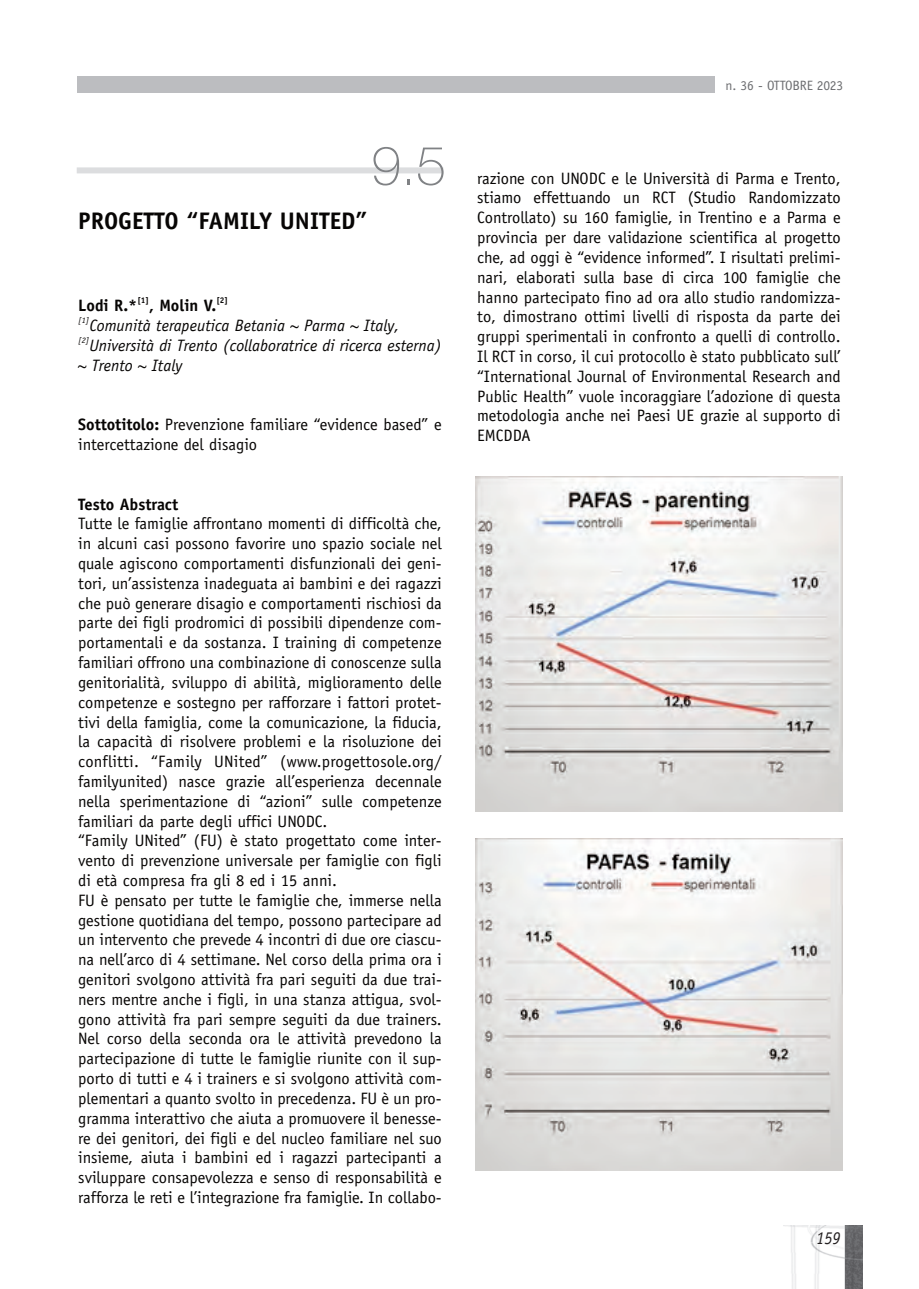
<style>
.page{position:relative;width:919px;height:1289px;background:#fff}
.page>*{position:absolute;margin:0;border:0;box-sizing:border-box;transform-origin:0 0}
.t1{font:100 54px "Helvetica Neue";color:#808285}
.t2{font:700 24px "Officina Sans";color:#070504}
.t3{font:italic 18px "Officina Sans";color:#231f20;scale:.9 1}
.t4{font:16.5px/19.8px "Officina Sans";color:#070504}
.t5{font:italic 16.5px/19.8px "Officina Sans";color:#070504}
.t6{font:700 16.5px "Officina Sans";color:#070504}
.t7{font:13.5px "Officina Sans";letter-spacing:-.01em;color:#6c6d70}
.t8{font:700 8.25px "Officina Sans";color:#070504}
.t9{font:italic 8.25px "Officina Sans";color:#070504}
.s1{font-weight:700}
</style>
<div class="page">
<img style="left:783px;top:1225px;width:79px;height:63px">
<div style="left:77px;top:77px;width:637px;height:16px;background:#bcbdc0"></div>
<div style="left:77px;top:167px;width:366px;height:6px;background:#dcdddf"></div>
<img style="left:475px;top:476px;width:367px;height:335px">
<img style="left:475px;top:838px;width:367px;height:332px">
<h1 class="t1" style="left:371px;top:133px;width:77px">9.5</h1>
<h2 class="t2" style="left:78px;top:211px;width:291px">PROGETTO “FAMILY UNITED”</h2>
<p class="t6" style="left:78px;top:300px;width:61px">Lodi R.*</p>
<p class="t8" style="left:137px;top:297px;width:13px">[1]</p>
<p class="t6" style="left:149px;top:300px;width:69px">, Molin V.</p>
<p class="t8" style="left:216px;top:297px;width:13px">[2]</p>
<p class="t9" style="left:78px;top:317px;width:13px">[1]</p>
<p class="t5" style="left:89px;top:317px;width:311px">Comunità terapeutica Betania ~ Parma ~ Italy,</p>
<p class="t9" style="left:78px;top:337px;width:13px">[2]</p>
<p class="t5" style="left:78px;top:337px;width:365px;text-indent:11px">Università di Trento (collaboratrice di ricerca esterna) ~ Trento ~ Italy</p>
<p class="t4" style="left:78px;top:416px;width:365px"><span class="s1">Sottotitolo:</span> Prevenzione familiare “evidence based” e intercettazione del disagio</p>
<p class="t6" style="left:78px;top:498px;width:101px">Testo Abstract</p>
<p class="t4" style="left:78px;top:515px;width:365px">Tutte le famiglie affrontano momenti di difficoltà che, in alcuni casi possono favorire uno spazio sociale nel quale agiscono comportamenti disfunzionali dei geni&shy;tori, un’assistenza inadeguata ai bambini e dei ragazzi che può generare disagio e comportamenti rischiosi da parte dei figli prodromici di possibili dipendenze com&shy;portamentali e da sostanza. I training di competenze familiari offrono una combinazione di conoscenze sulla genitorialità, sviluppo di abilità, miglioramento delle competenze e sostegno per rafforzare i fattori protet&shy;tivi della famiglia, come la comunicazione, la fiducia, la capacità di risolvere problemi e la risoluzione dei conflitti. “Family UNited” (www.progettosole.org/ familyunited) nasce grazie all’esperienza decennale nella sperimentazione di “azioni” sulle competenze familiari da parte degli uffici UNODC.<br>“Family UNited” (FU) è stato progettato come inter&shy;vento di prevenzione universale per famiglie con figli di età compresa fra gli 8 ed i 15 anni.<br>FU è pensato per tutte le famiglie che, immerse nella gestione quotidiana del tempo, possono partecipare ad un intervento che prevede 4 incontri di due ore ciascu&shy;na nell’arco di 4 settimane. Nel corso della prima ora i genitori svolgono attività fra pari seguiti da due trai&shy;ners mentre anche i figli, in una stanza attigua, svol&shy;gono attività fra pari sempre seguiti da due trainers.<br>Nel corso della seconda ora le attività prevedono la partecipazione di tutte le famiglie riunite con il sup&shy;porto di tutti e 4 i trainers e si svolgono attività com&shy;plementari a quanto svolto in precedenza. FU è un pro&shy;gramma interattivo che aiuta a promuovere il benesse&shy;re dei genitori, dei figli e del nucleo familiare nel suo insieme, aiuta i bambini ed i ragazzi partecipanti a sviluppare consapevolezza e senso di responsabilità e rafforza le reti e l’integrazione fra famiglie. In collabo-</p>
<p class="t7" style="left:725px;top:80px;width:119px">n. 36 - OTTOBRE 2023</p>
<p class="t4" style="left:477px;top:169px;width:365px;text-align:justify">razione con UNODC e le Università di Parma e Trento, stiamo effettuando un RCT (Studio Randomizzato Controllato) su 160 famiglie, in Trentino e a Parma e provincia per dare validazione scientifica al progetto che, ad oggi è “evidence informed”. I risultati prelimi&shy;nari, elaborati sulla base di circa 100 famiglie che hanno partecipato fino ad ora allo studio randomizza&shy;to, dimostrano ottimi livelli di risposta da parte dei gruppi sperimentali in confronto a quelli di controllo.<br>Il RCT in corso, il cui protocollo è stato pubblicato sull’ “International Journal of Environmental Research and Public Health” vuole incoraggiare l’adozione di questa metodologia anche nei Paesi UE grazie al supporto di EMCDDA</p>
<p class="t3" style="left:816px;top:1231px;width:29px">159</p>
</div>
